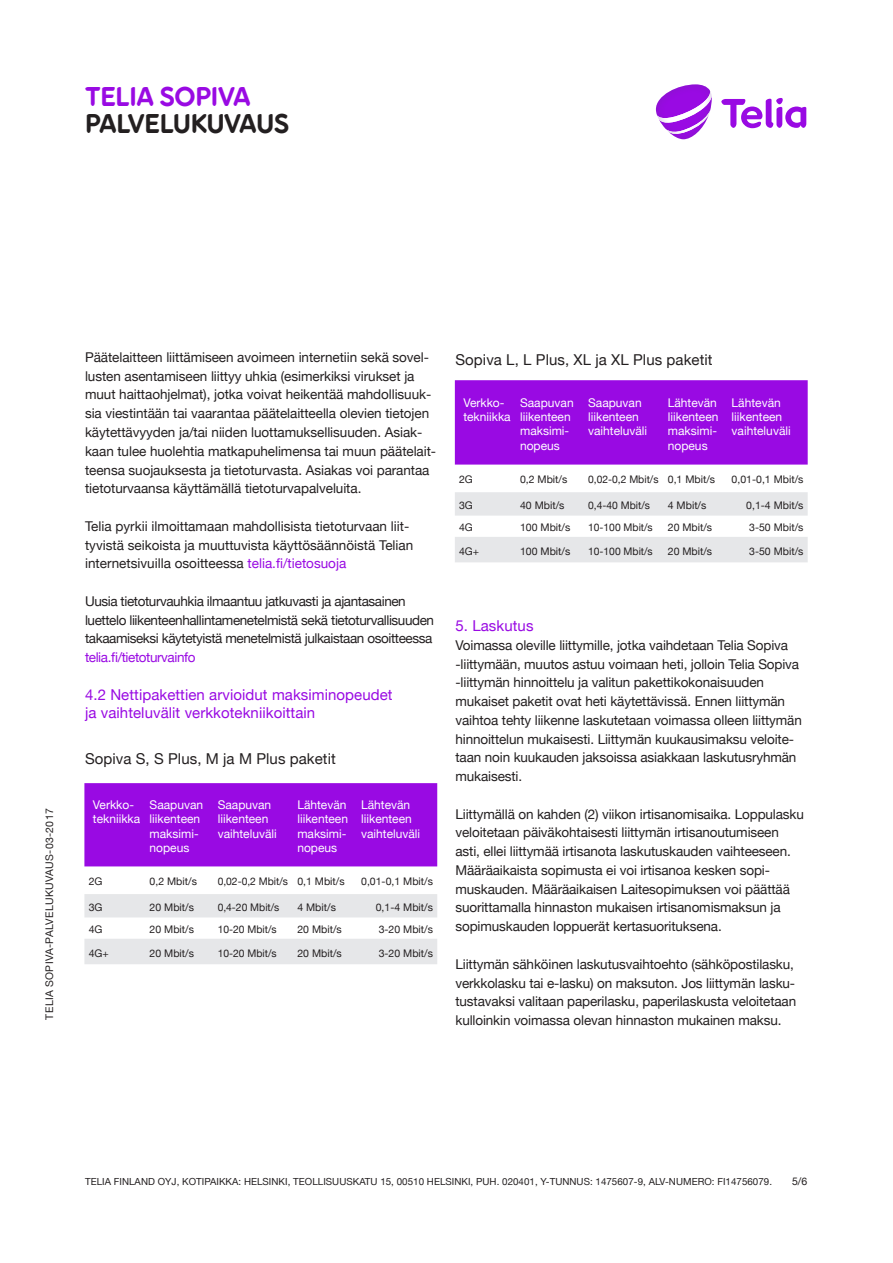
<style>
.page{position:relative;width:893px;height:1263px;background:#fff}
.page>*{position:absolute;margin:0;border:0;box-sizing:border-box;transform-origin:0 0}
.t1{font:27px "Pebble";letter-spacing:-.005em;color:#231f20}
.t2{font:27px "Pebble";letter-spacing:-.005em;color:#990ae3}
.Väliotsikko{font:15px "Helvetica Neue";letter-spacing:.005em;color:#990ae3}
.Väliotsikko-2{font:15px "Helvetica Neue";letter-spacing:.005em;color:#231f20}
.t3{font:13.5px/18.8px "Helvetica Neue";letter-spacing:-.01em;color:#231f20}
.t4{font:13.5px/18.8px "Helvetica Neue";letter-spacing:-.03em;color:#231f20}
.Table_Text{font:12px/14.4px "Helvetica Neue";color:#fff}
.Table_Text-2{font:10.5px "Helvetica Neue";color:#231f20}
.t5{font:10.5px "Helvetica Neue LT";letter-spacing:.03em;color:#231f20}
.t6{font:9.75px "Helvetica Neue LT";letter-spacing:.005em;color:#231f20}
.s1{color:#990ae3}
</style>
<div class="page">
<svg style="left:721px;top:98px;width:85px;height:30px"></svg>
<svg style="left:656px;top:84px;width:56px;height:55px"></svg>
<div style="left:84px;top:783px;width:353px;height:83px;background:#990ae3"></div>
<svg style="left:84px;top:894px;width:353px;height:70px"></svg>
<div style="left:455px;top:380px;width:353px;height:85px;background:#990ae3"></div>
<svg style="left:455px;top:492px;width:353px;height:70px"></svg>
<p class="t2" style="left:85px;top:80px;width:167px">TELIA SOPIVA</p>
<p class="t1" style="left:85px;top:107px;width:205px">PALVELUKUVAUS</p>
<p class="t5" style="left:43px;top:1019px;width:213px;rotate:-90deg">TELIA SOPIVA-PALVELUKUVAUS-03-2017</p>
<p class="t3" style="left:85px;top:349px;width:353px">Päätelaitteen liittämiseen avoimeen internetiin sekä sovel&shy;lusten asentamiseen liittyy uhkia (esimerkiksi virukset ja muut haittaohjelmat), jotka voivat heikentää mahdollisuuk&shy;sia viestintään tai vaarantaa päätelaitteella olevien tietojen käytettävyyden ja/tai niiden luottamuksellisuuden. Asiak&shy;kaan tulee huolehtia matkapuhelimensa tai muun päätelait&shy;teensa suojauksesta ja tietoturvasta. Asiakas voi parantaa tietoturvaansa käyttämällä tietoturvapalveluita.</p>
<p class="t3" style="left:85px;top:517px;width:330px">Telia pyrkii ilmoittamaan mahdollisista tietoturvaan liit&shy;tyvistä seikoista ja muuttuvista käyttösäännöistä Telian internetsivuilla osoitteessa <span class="s1">telia.fi/tietosuoja</span></p>
<p class="t4" style="left:85px;top:592px;width:351px">Uusia tietoturvauhkia ilmaantuu jatkuvasti ja ajantasainen luettelo liikenteenhallintamenetelmistä sekä tietoturvallisuuden takaamiseksi käytetyistä menetelmistä julkaistaan osoitteessa <span class="s1">telia.fi/tietoturvainfo</span></p>
<p class="Väliotsikko" style="left:85px;top:683px;width:309px">4.2 Nettipakettien arvioidut maksiminopeudet</p>
<p class="Väliotsikko" style="left:85px;top:702px;width:232px">ja vaihteluvälit verkkotekniikoittain</p>
<p class="Väliotsikko-2" style="left:85px;top:748px;width:252px">Sopiva S, S Plus, M ja M Plus paketit</p>
<p class="Table_Text" style="left:93px;top:798px;width:49px">Verkko&shy;tekniikka</p>
<p class="Table_Text" style="left:150px;top:798px;width:55px">Saapuvan</p>
<p class="Table_Text" style="left:150px;top:812px;width:52px">liikenteen</p>
<p class="Table_Text" style="left:150px;top:827px;width:51px">maksimi&shy;nopeus</p>
<p class="Table_Text" style="left:218px;top:798px;width:55px">Saapuvan</p>
<p class="Table_Text" style="left:218px;top:812px;width:52px">liikenteen</p>
<p class="Table_Text" style="left:218px;top:827px;width:61px">vaihteluväli</p>
<p class="Table_Text" style="left:297px;top:798px;width:51px">Lähtevän</p>
<p class="Table_Text" style="left:297px;top:812px;width:52px">liikenteen</p>
<p class="Table_Text" style="left:297px;top:827px;width:51px">maksimi&shy;nopeus</p>
<p class="Table_Text" style="left:361px;top:798px;width:51px">Lähtevän</p>
<p class="Table_Text" style="left:361px;top:812px;width:52px">liikenteen</p>
<p class="Table_Text" style="left:361px;top:827px;width:61px">vaihteluväli</p>
<p class="Table_Text-2" style="left:89px;top:874px;width:15px">2G</p>
<p class="Table_Text-2" style="left:150px;top:874px;width:49px">0,2 Mbit/s</p>
<p class="Table_Text-2" style="left:218px;top:874px;width:72px">0,02-0,2 Mbit/s</p>
<p class="Table_Text-2" style="left:297px;top:874px;width:49px">0,1 Mbit/s</p>
<p class="Table_Text-2" style="left:361px;top:874px;width:73px">0,01-0,1 Mbit/s</p>
<p class="Table_Text-2" style="left:89px;top:899px;width:15px">3G</p>
<p class="Table_Text-2" style="left:150px;top:899px;width:46px">20 Mbit/s</p>
<p class="Table_Text-2" style="left:218px;top:899px;width:63px">0,4-20 Mbit/s</p>
<p class="Table_Text-2" style="left:297px;top:899px;width:40px">4 Mbit/s</p>
<p class="Table_Text-2" style="left:376px;top:899px;width:59px">0,1-4 Mbit/s</p>
<p class="Table_Text-2" style="left:89px;top:922px;width:15px">4G</p>
<p class="Table_Text-2" style="left:150px;top:922px;width:46px">20 Mbit/s</p>
<p class="Table_Text-2" style="left:218px;top:922px;width:60px">10-20 Mbit/s</p>
<p class="Table_Text-2" style="left:297px;top:922px;width:46px">20 Mbit/s</p>
<p class="Table_Text-2" style="left:379px;top:922px;width:56px">3-20 Mbit/s</p>
<p class="Table_Text-2" style="left:89px;top:945px;width:22px">4G+</p>
<p class="Table_Text-2" style="left:150px;top:945px;width:46px">20 Mbit/s</p>
<p class="Table_Text-2" style="left:218px;top:945px;width:60px">10-20 Mbit/s</p>
<p class="Table_Text-2" style="left:297px;top:945px;width:46px">20 Mbit/s</p>
<p class="Table_Text-2" style="left:379px;top:945px;width:56px">3-20 Mbit/s</p>
<p class="Väliotsikko-2" style="left:455px;top:349px;width:259px">Sopiva L, L Plus, XL ja XL Plus paketit</p>
<p class="Table_Text" style="left:463px;top:396px;width:49px">Verkko&shy;tekniikka</p>
<p class="Table_Text" style="left:520px;top:396px;width:55px">Saapuvan</p>
<p class="Table_Text" style="left:520px;top:410px;width:52px">liikenteen</p>
<p class="Table_Text" style="left:520px;top:424px;width:51px">maksimi&shy;nopeus</p>
<p class="Table_Text" style="left:588px;top:396px;width:55px">Saapuvan</p>
<p class="Table_Text" style="left:588px;top:410px;width:52px">liikenteen</p>
<p class="Table_Text" style="left:588px;top:424px;width:61px">vaihteluväli</p>
<p class="Table_Text" style="left:668px;top:396px;width:51px">Lähtevän</p>
<p class="Table_Text" style="left:668px;top:410px;width:52px">liikenteen</p>
<p class="Table_Text" style="left:668px;top:424px;width:51px">maksimi&shy;nopeus</p>
<p class="Table_Text" style="left:732px;top:396px;width:51px">Lähtevän</p>
<p class="Table_Text" style="left:732px;top:410px;width:52px">liikenteen</p>
<p class="Table_Text" style="left:732px;top:424px;width:61px">vaihteluväli</p>
<p class="Table_Text-2" style="left:459px;top:472px;width:15px">2G</p>
<p class="Table_Text-2" style="left:520px;top:472px;width:49px">0,2 Mbit/s</p>
<p class="Table_Text-2" style="left:588px;top:472px;width:72px">0,02-0,2 Mbit/s</p>
<p class="Table_Text-2" style="left:668px;top:472px;width:49px">0,1 Mbit/s</p>
<p class="Table_Text-2" style="left:732px;top:472px;width:73px">0,01-0,1 Mbit/s</p>
<p class="Table_Text-2" style="left:459px;top:498px;width:15px">3G</p>
<p class="Table_Text-2" style="left:520px;top:498px;width:46px">40 Mbit/s</p>
<p class="Table_Text-2" style="left:588px;top:498px;width:63px">0,4-40 Mbit/s</p>
<p class="Table_Text-2" style="left:668px;top:498px;width:40px">4 Mbit/s</p>
<p class="Table_Text-2" style="left:746px;top:498px;width:59px">0,1-4 Mbit/s</p>
<p class="Table_Text-2" style="left:459px;top:520px;width:15px">4G</p>
<p class="Table_Text-2" style="left:520px;top:520px;width:52px">100 Mbit/s</p>
<p class="Table_Text-2" style="left:588px;top:520px;width:66px">10-100 Mbit/s</p>
<p class="Table_Text-2" style="left:668px;top:520px;width:46px">20 Mbit/s</p>
<p class="Table_Text-2" style="left:749px;top:520px;width:56px">3-50 Mbit/s</p>
<p class="Table_Text-2" style="left:459px;top:543px;width:22px">4G+</p>
<p class="Table_Text-2" style="left:520px;top:543px;width:52px">100 Mbit/s</p>
<p class="Table_Text-2" style="left:588px;top:543px;width:66px">10-100 Mbit/s</p>
<p class="Table_Text-2" style="left:668px;top:543px;width:46px">20 Mbit/s</p>
<p class="Table_Text-2" style="left:749px;top:543px;width:56px">3-50 Mbit/s</p>
<p class="Väliotsikko" style="left:455px;top:615px;width:80px">5. Laskutus</p>
<p class="t3" style="left:455px;top:636px;width:348px">Voimassa oleville liittymille, jotka vaihdetaan Telia Sopiva -liittymään, muutos astuu voimaan heti, jolloin Telia Sopiva -liittymän hinnoittelu ja valitun pakettikokonaisuuden mukaiset paketit ovat heti käytettävissä. Ennen liittymän vaihtoa tehty liikenne laskutetaan voimassa olleen liittymän hinnoittelun mukaisesti. Liittymän kuukausimaksu veloite&shy;taan noin kuukauden jaksoissa asiakkaan laskutusryhmän mukaisesti.</p>
<p class="t3" style="left:455px;top:805px;width:350px">Liittymällä on kahden (2) viikon irtisanomisaika. Loppulasku veloitetaan päiväkohtaisesti liittymän irtisanoutumiseen asti, ellei liittymää irtisanota laskutuskauden vaihteeseen.<br>Määräaikaista sopimusta ei voi irtisanoa kesken sopi&shy;muskauden. Määräaikaisen Laitesopimuksen voi päättää suorittamalla hinnaston mukaisen irtisanomismaksun ja sopimuskauden loppuerät kertasuorituksena.</p>
<p class="t3" style="left:455px;top:955px;width:342px">Liittymän sähköinen laskutusvaihtoehto (sähköpostilasku, verkkolasku tai e-lasku) on maksuton. Jos liittymän lasku&shy;tustavaksi valitaan paperilasku, paperilaskusta veloitetaan kulloinkin voimassa olevan hinnaston mukainen maksu.</p>
<p class="t6" style="left:85px;top:1175px;width:688px">TELIA FINLAND OYJ, KOTIPAIKKA: HELSINKI, TEOLLISUUSKATU 15, 00510 HELSINKI, PUH. 020401, Y-TUNNUS: 1475607-9, ALV-NUMERO: FI14756079.</p>
<p class="t5" style="left:792px;top:1175px;width:17px">5/6</p>
</div>
